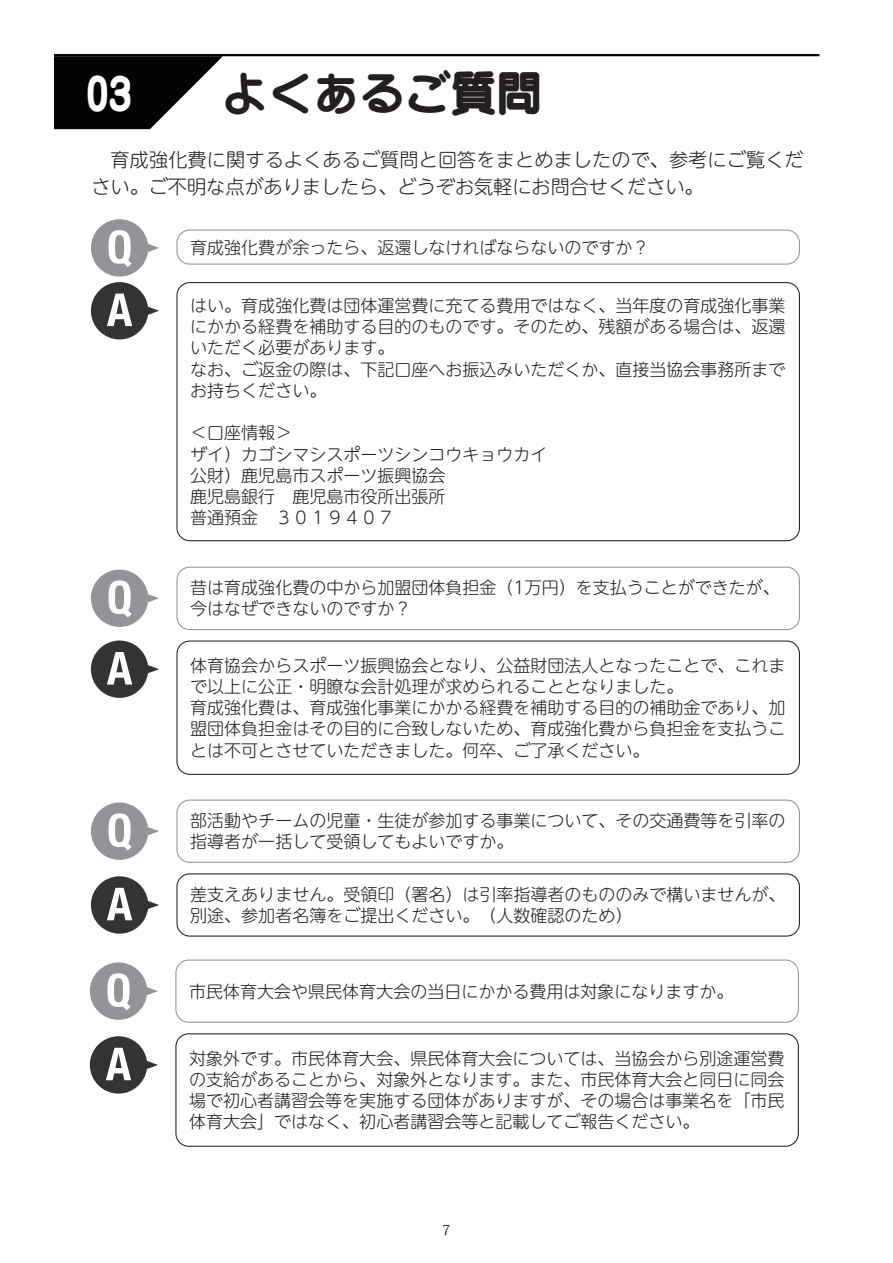
<style>
.page{position:relative;width:893px;height:1263px;background:#fff}
.page>*{position:absolute;margin:0;border:0;box-sizing:border-box;transform-origin:0 0}
.t1{font:45.75px "TA marugo gf 01";color:#231f20}
.t2{font:45.75px "TA marugo gf 01";color:#fff}
.t3{font:300 19.2px/27.6px "UD Shin M Go Pr 6 N";letter-spacing:.005em;color:#231f20}
.t4{font:300 16.95px/21.3px "UD Shin M Go Pr 6 N";color:#231f20}
.t5{font:13.8px "Koz Min Pr 6 N";color:#231f20}
</style>
<div class="page">
<hr style="left:54px;top:54px;width:765px;height:2px;background:#030303">
<svg style="left:54px;top:56px;width:169px;height:73px"></svg>
<div style="left:176px;top:230px;width:624px;height:35px;border:1px solid #939498;border-radius:13px"></div>
<div style="left:176px;top:282px;width:624px;height:259px;border:1px solid #231f20;border-radius:13px"></div>
<div style="left:176px;top:567px;width:624px;height:63px;border:1px solid #939498;border-radius:13px"></div>
<div style="left:176px;top:640px;width:624px;height:135px;border:1px solid #231f20;border-radius:13px"></div>
<div style="left:176px;top:799px;width:624px;height:64px;border:1px solid #939498;border-radius:13px"></div>
<div style="left:176px;top:873px;width:624px;height:63px;border:1px solid #231f20;border-radius:13px"></div>
<svg style="left:91px;top:570px;width:68px;height:57px"></svg>
<svg style="left:91px;top:802px;width:68px;height:58px"></svg>
<svg style="left:91px;top:219px;width:68px;height:120px"></svg>
<svg style="left:91px;top:640px;width:68px;height:58px"></svg>
<svg style="left:91px;top:876px;width:68px;height:58px"></svg>
<div style="left:175px;top:959px;width:624px;height:64px;border:1px solid #939498;border-radius:13px"></div>
<div style="left:175px;top:1033px;width:624px;height:114px;border:1px solid #231f20;border-radius:13px"></div>
<svg style="left:90px;top:962px;width:68px;height:58px"></svg>
<svg style="left:90px;top:1036px;width:68px;height:57px"></svg>
<h1 class="t2" style="left:86px;top:70px;width:47px">03</h1>
<h1 class="t1" style="left:222px;top:70px;width:321px">よくあるご質問</h1>
<p class="t3" style="left:91px;top:145px;width:714px;text-indent:19px">育成強化費に関するよくあるご質問と回答をまとめましたので、参考にご覧ください。ご不明な点がありましたら、どうぞお気軽にお問合せください。</p>
<p class="t4" style="left:190px;top:235px;width:461px">育成強化費が余ったら、返還しなければならないのですか？</p>
<p class="t4" style="left:190px;top:294px;width:597px">はい。育成強化費は団体運営費に充てる費用ではなく、当年度の育成強化事業にかかる経費を補助する目的のものです。そのため、残額がある場合は、返還いただく必要があります。<br>なお、ご返金の際は、下記口座へお振込みいただくか、直接当協会事務所までお持ちください。</p>
<p class="t4" style="left:190px;top:421px;width:359px">＜口座情報＞<br>ザイ）カゴシマシスポーツシンコウキョウカイ公財）鹿児島市スポーツ振興協会<br>鹿児島銀行　鹿児島市役所出張所<br>普通預金　３０１９４０７</p>
<p class="t4" style="left:190px;top:576px;width:591px">昔は育成強化費の中から加盟団体負担金（1万円）を支払うことができたが、今はなぜできないのですか？</p>
<p class="t4" style="left:190px;top:654px;width:597px">体育協会からスポーツ振興協会となり、公益財団法人となったことで、これまで以上に公正・明瞭な会計処理が求められることとなりました。<br>育成強化費は、育成強化事業にかかる経費を補助する目的の補助金であり、加盟団体負担金はその目的に合致しないため、育成強化費から負担金を支払うことは不可とさせていただきました。何卒、ご了承ください。</p>
<p class="t4" style="left:190px;top:809px;width:597px">部活動やチームの児童・生徒が参加する事業について、その交通費等を引率の指導者が一括して受領してもよいですか。</p>
<p class="t4" style="left:190px;top:883px;width:597px">差支えありません。受領印（署名）は引率指導者のもののみで構いませんが、別途、参加者名簿をご提出ください。（人数確認のため）</p>
<p class="t4" style="left:189px;top:979px;width:546px">市民体育大会や県民体育大会の当日にかかる費用は対象になりますか。</p>
<p class="t4" style="left:189px;top:1046px;width:597px;text-align:justify">対象外です。市民体育大会、県民体育大会については、当協会から別途運営費の支給があることから、対象外となります。また、市民体育大会と同日に同会場で初心者講習会等を実施する団体がありますが、その場合は事業名を「市民体育大会」ではなく、初心者講習会等と記載してご報告ください。</p>
<p class="t5" style="left:442px;top:1222px;width:10px">7</p>
</div>
